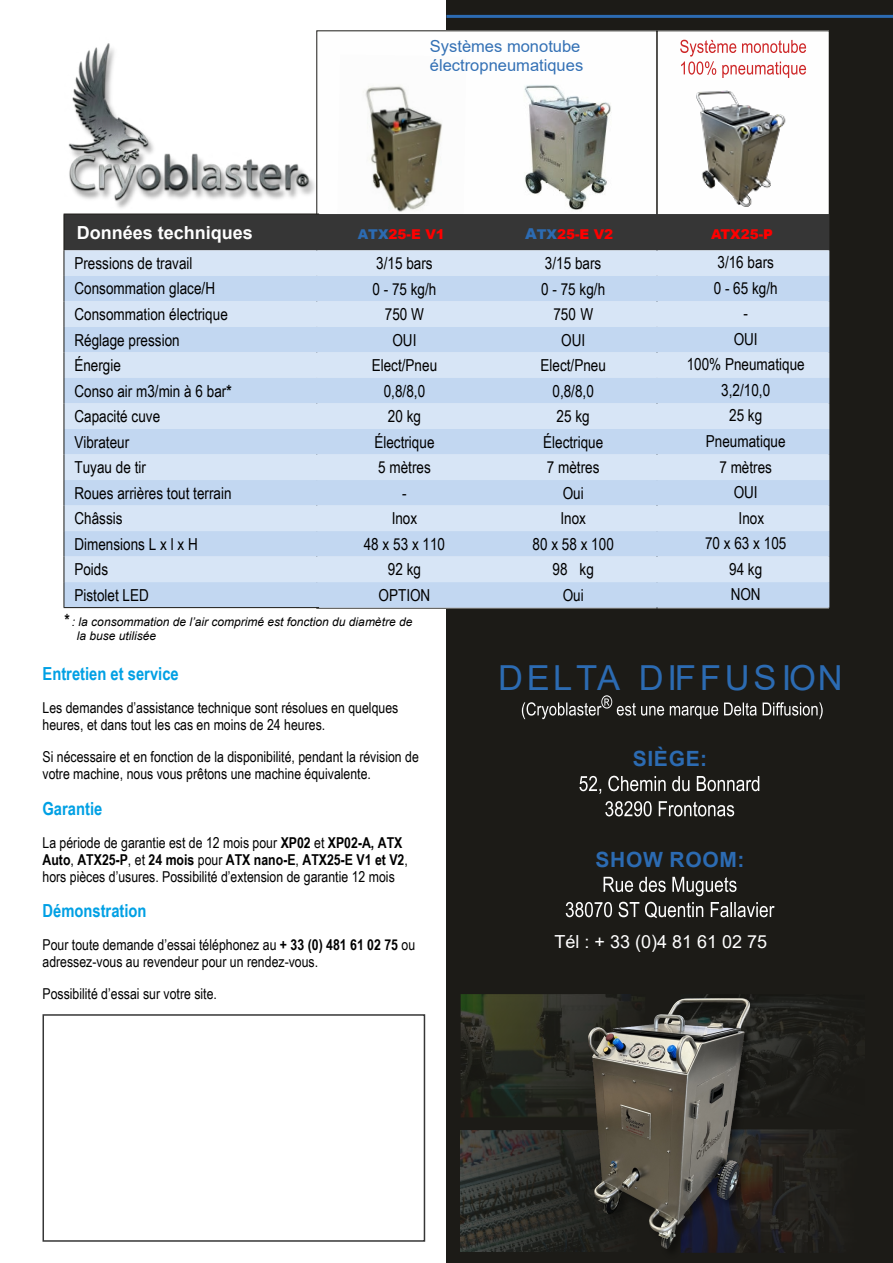
<style>
.page{position:relative;width:893px;height:1263px;background:#fff}
.page>*{position:absolute;margin:0;border:0;box-sizing:border-box;transform-origin:0 0}
.t1{font:34.5px "Arial";letter-spacing:.11em;color:#2c6bb2}
.t2{font:700 21px "Arial";letter-spacing:.035em;color:#2c6bb2}
.t3{font:700 18px "Arial Narrow";color:#00a0e4}
.t4{font:18px "Arial";color:#fff}
.t5{font:700 18px "Arial";color:#fefefe}
.t6{font:16.5px/25.5px "Arial Narrow";color:#000;text-align:center}
.t7{font:16.5px/18.9px "Arial";color:#3471b5}
.t8{font:15px/17.1px "Arial Narrow";color:#000}
.t9{font:900 13.5px "Arial";color:#f00}
.t10{font:italic 12px/14.2px "Arial";color:#000}
.s1{color:#2c6bb2}
.s2{font-size:15px;color:#2c6bb2}
.s3{font-weight:700}
.s4{font-family:"Arial Narrow";font-weight:700;font-size:16.5px}
</style>
<div class="page">
<div style="left:446px;top:0;width:447px;height:1263px;background:#1c1b17"></div>
<div style="left:316px;top:30px;width:513px;height:578px;background:#fefefe"></div>
<svg style="left:522px;top:695px;width:142px;height:24px"></svg>
<svg style="left:670px;top:706px;width:48px;height:13px"></svg>
<svg style="left:724px;top:702px;width:33px;height:14px"></svg>
<svg style="left:763px;top:702px;width:60px;height:17px"></svg>
<svg style="left:579px;top:776px;width:22px;height:18px"></svg>
<svg style="left:608px;top:776px;width:58px;height:15px"></svg>
<svg style="left:672px;top:776px;width:17px;height:15px"></svg>
<svg style="left:697px;top:776px;width:62px;height:15px"></svg>
<svg style="left:605px;top:801px;width:47px;height:15px"></svg>
<svg style="left:659px;top:801px;width:75px;height:15px"></svg>
<svg style="left:604px;top:877px;width:29px;height:15px"></svg>
<svg style="left:639px;top:877px;width:27px;height:15px"></svg>
<svg style="left:672px;top:877px;width:64px;height:19px"></svg>
<svg style="left:566px;top:902px;width:46px;height:15px"></svg>
<svg style="left:618px;top:902px;width:21px;height:15px"></svg>
<svg style="left:645px;top:902px;width:58px;height:16px"></svg>
<svg style="left:711px;top:902px;width:63px;height:15px"></svg>
<div style="left:43px;top:1014px;width:382px;height:228px;border:2px solid #363636"></div>
<img style="left:63px;top:31px;width:262px;height:190px">
<img style="left:460px;top:994px;width:54px;height:123px">
<img style="left:792px;top:1001px;width:66px;height:108px">
<img style="left:460px;top:1130px;width:54px;height:121px">
<img style="left:792px;top:1129px;width:37px;height:123px">
<img style="left:365px;top:86px;width:77px;height:126px">
<img style="left:524px;top:85px;width:87px;height:125px">
<img style="left:696px;top:90px;width:90px;height:117px">
<svg style="left:64px;top:214px;width:765px;height:393px;background:#bdcde0"></svg>
<hr style="left:64px;top:607px;width:255px;height:1px;background:#1c1b17">
<svg style="left:680px;top:40px;width:126px;height:38px"></svg>
<hr style="left:446px;top:15px;width:447px;height:3px;background:#2c6bb2">
<img style="left:514px;top:994px;width:278px;height:259px">
<img style="left:517px;top:994px;width:261px;height:259px">
<p class="t7" style="left:430px;top:38px;width:155px">Systèmes monotube électropneumatiques</p>
<p class="t5" style="left:77px;top:226px;width:178px">Données techniques</p>
<p class="t9" style="left:358px;top:229px;width:89px"><span class="s1">ATX</span>25-E V1</p>
<p class="t9" style="left:525px;top:229px;width:90px"><span class="s2">A</span><span class="s1">TX</span>25-E V2</p>
<p class="t9" style="left:711px;top:229px;width:63px">ATX25-P</p>
<p class="t6" style="left:74px;top:252px;width:159px;text-align:left">Pressions de travail<br>Consommation glace/H<br>Consommation électrique<br>Réglage pression<br>Énergie<br>Conso air m3/min à 6 bar<span class="s3">*<br></span>Capacité cuve<br>Vibrateur<br>Tuyau de tir<br>Roues arrières tout terrain<br>Châssis<br>Dimensions L x l x H<br>Poids<br>Pistolet LED</p>
<p class="t6" style="left:364px;top:252px;width:83px">3/15 bars<br>0 - 75 kg/h<br>750 W<br>OUI<br>Elect/Pneu<br>0,8/8,0<br>20 kg<br>Électrique<br>5 mètres<br>-<br>Inox<br>48 x 53 x 110<br>92 kg<br>OPTION</p>
<p class="t6" style="left:532px;top:252px;width:83px">3/15 bars<br>0 - 75 kg/h<br>750 W<br>OUI<br>Elect/Pneu<br>0,8/8,0<br>25 kg<br>Électrique<br>7 mètres<br>Oui<br>Inox<br>80 x 58 x 100<br>98 kg<br>Oui</p>
<p class="t6" style="left:717px;top:251px;width:58px">3/16 bars</p>
<p class="t6" style="left:714px;top:277px;width:66px">0 - 65 kg/h</p>
<p class="t6" style="left:743px;top:302px;width:6px">-</p>
<p class="t6" style="left:734px;top:328px;width:26px">OUI</p>
<p class="t6" style="left:687px;top:353px;width:120px">100% Pneumatique</p>
<p class="t6" style="left:721px;top:379px;width:50px">3,2/10,0</p>
<p class="t6" style="left:729px;top:404px;width:35px">25 kg</p>
<p class="t6" style="left:706px;top:430px;width:81px">Pneumatique</p>
<p class="t6" style="left:719px;top:455px;width:54px">7 mètres</p>
<p class="t6" style="left:734px;top:481px;width:26px">OUI</p>
<p class="t6" style="left:739px;top:506px;width:27px">Inox</p>
<p class="t6" style="left:705px;top:532px;width:83px">70 x 63 x 105</p>
<p class="t6" style="left:729px;top:558px;width:35px">94 kg</p>
<p class="t6" style="left:731px;top:583px;width:32px">NON</p>
<p class="t10" style="left:77px;top:616px;width:337px;text-indent:-13px"><span class="s4">*</span> : la consommation de l’air comprimé est fonction du diamètre de la buse utilisée</p>
<p class="t3" style="left:43px;top:667px;width:138px">Entretien et service</p>
<p class="t8" style="left:43px;top:700px;width:357px">Les demandes d’assistance technique sont résolues en quelques heures, et dans tout les cas en moins de 24 heures.</p>
<p class="t8" style="left:43px;top:750px;width:378px">Si nécessaire et en fonction de la disponibilité, pendant la révision de votre machine, nous vous prêtons une machine équivalente.</p>
<p class="t3" style="left:43px;top:801px;width:61px">Garantie</p>
<p class="t8" style="left:43px;top:835px;width:367px">La période de garantie est de 12 mois pour <span class="s3">XP02</span> et <span class="s3">XP02-A, ATX<br>Auto</span>, <span class="s3">ATX25-P</span>, et <span class="s3">24 mois</span> pour <span class="s3">ATX nano-E</span>, <span class="s3">ATX25-E V1 et V2</span>, hors pièces d’usures. Possibilité d’extension de garantie 12 mois</p>
<p class="t3" style="left:43px;top:904px;width:106px">Démonstration</p>
<p class="t8" style="left:43px;top:937px;width:374px">Pour toute demande d’essai téléphonez au <span class="s3">+ 33 (0) 481 61 02 75</span> ou adressez-vous au revendeur pour un rendez-vous.</p>
<p class="t8" style="left:43px;top:987px;width:176px">Possibilité d’essai sur votre site.</p>
<h1 class="t1" style="left:498px;top:665px;width:346px">DEL T A DIFFUSION</h1>
<h2 class="t2" style="left:633px;top:750px;width:76px">SIÈGE:</h2>
<h2 class="t2" style="left:595px;top:851px;width:151px">SHOW ROOM:</h2>
<p class="t4" style="left:554px;top:935px;width:214px">Tél : + 33 (0)4 81 61 02 75</p>
</div>
